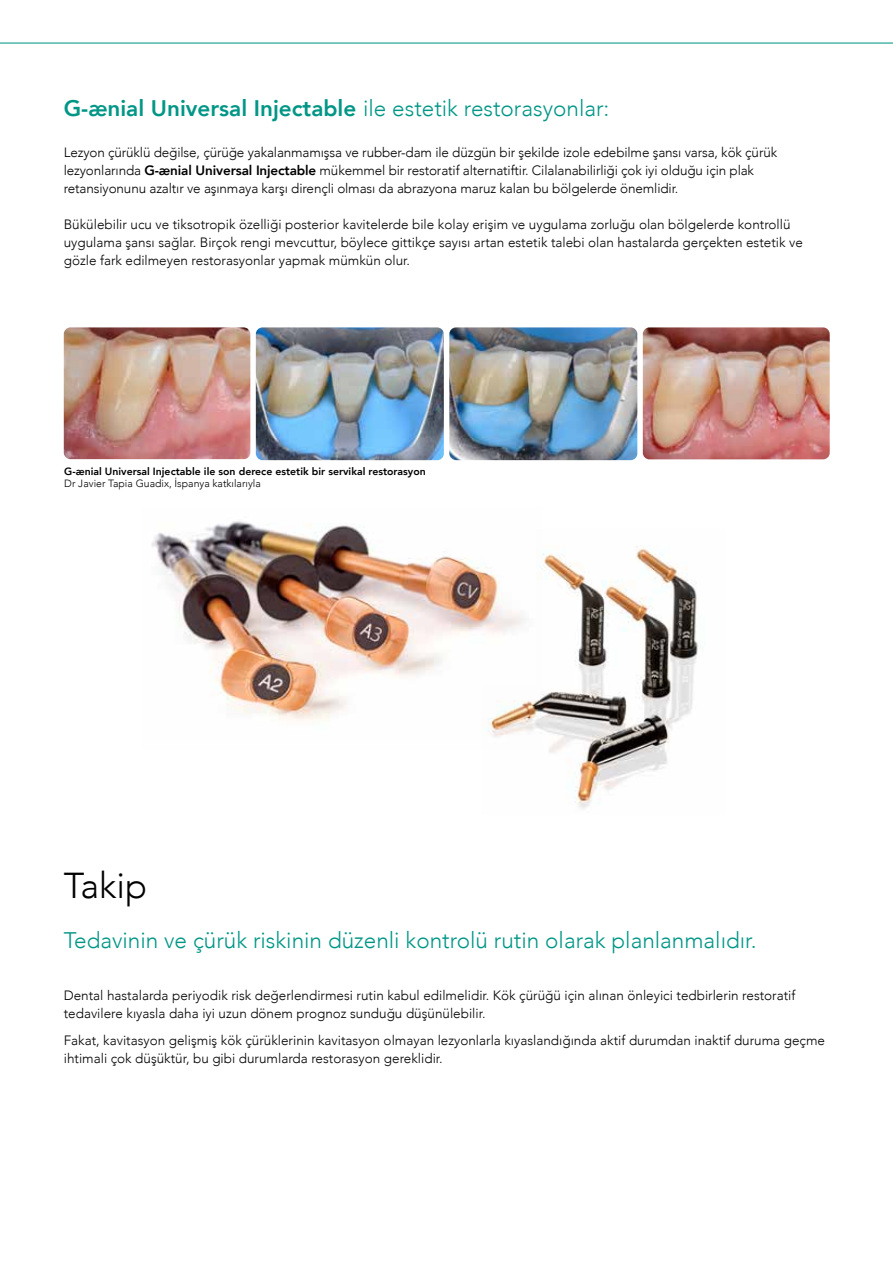
<style>
.page{position:relative;width:893px;height:1263px;background:#fff}
.page>*{position:absolute;margin:0;border:0;box-sizing:border-box;transform-origin:0 0}
.t1{font:300 36px "Avenir";color:#000}
.t2{font:300 22.5px "Avenir";color:#009686}
.t3{font:800 22.5px "Avenir";color:#009686}
.t4{font:300 13.5px/18px "Avenir";color:#000}
.t5{font:800 10.5px "Avenir";color:#000}
.t6{font:300 10.5px "Avenir";color:#000}
.s1{font-weight:300}
.s2{font-weight:800}
</style>
<div class="page">
<img style="left:64px;top:327px;width:186px;height:132px">
<img style="left:256px;top:327px;width:188px;height:133px">
<img style="left:449px;top:327px;width:188px;height:133px">
<img style="left:643px;top:327px;width:187px;height:132px">
<img style="left:151px;top:521px;width:330px;height:200px">
<img style="left:481px;top:545px;width:220px;height:264px">
<svg style="left:0;top:42px;width:893px;height:2px;background:#78c7bf"></svg>
<h2 class="t3" style="left:64px;top:91px;width:547px">G-ænial Universal Injectable <span class="s1">ile estetik restorasyonlar:</span></h2>
<p class="t4" style="left:64px;top:143px;width:715px">Lezyon çürüklü değilse, çürüğe yakalanmamışsa ve rubber-dam ile düzgün bir şekilde izole edebilme şansı varsa, kök çürük lezyonlarında <span class="s2">G-ænial Universal Injectable</span> mükemmel bir restoratif alternatiftir. Cilalanabilirliği çok iyi olduğu için plak retansiyonunu azaltır ve aşınmaya karşı dirençli olması da abrazyona maruz kalan bu bölgelerde önemlidir.</p>
<p class="t4" style="left:64px;top:215px;width:741px">Bükülebilir ucu ve tiksotropik özelliği posterior kavitelerde bile kolay erişim ve uygulama zorluğu olan bölgelerde kontrollü uygulama şansı sağlar. Birçok rengi mevcuttur, böylece gittikçe sayısı artan estetik talebi olan hastalarda gerçekten estetik ve gözle fark edilmeyen restorasyonlar yapmak mümkün olur.</p>
<p class="t5" style="left:64px;top:463px;width:363px">G-ænial Universal Injectable ile son derece estetik bir servikal restorasyon</p>
<p class="t6" style="left:64px;top:477px;width:198px">Dr Javier Tapia Guadix, İspanya katkılarıyla</p>
<h1 class="t1" style="left:64px;top:864px;width:85px">Takip</h1>
<h2 class="t2" style="left:64px;top:927px;width:694px">Tedavinin ve çürük riskinin düzenli kontrolü rutin olarak planlanmalıdır.</h2>
<p class="t4" style="left:64px;top:987px;width:733px">Dental hastalarda periyodik risk değerlendirmesi rutin kabul edilmelidir. Kök çürüğü için alınan önleyici tedbirlerin restoratif tedavilere kıyasla daha iyi uzun dönem prognoz sunduğu düşünülebilir.</p>
<p class="t4" style="left:64px;top:1031px;width:763px">Fakat, kavitasyon gelişmiş kök çürüklerinin kavitasyon olmayan lezyonlarla kıyaslandığında aktif durumdan inaktif duruma geçme ihtimali çok düşüktür, bu gibi durumlarda restorasyon gereklidir.</p>
</div>
